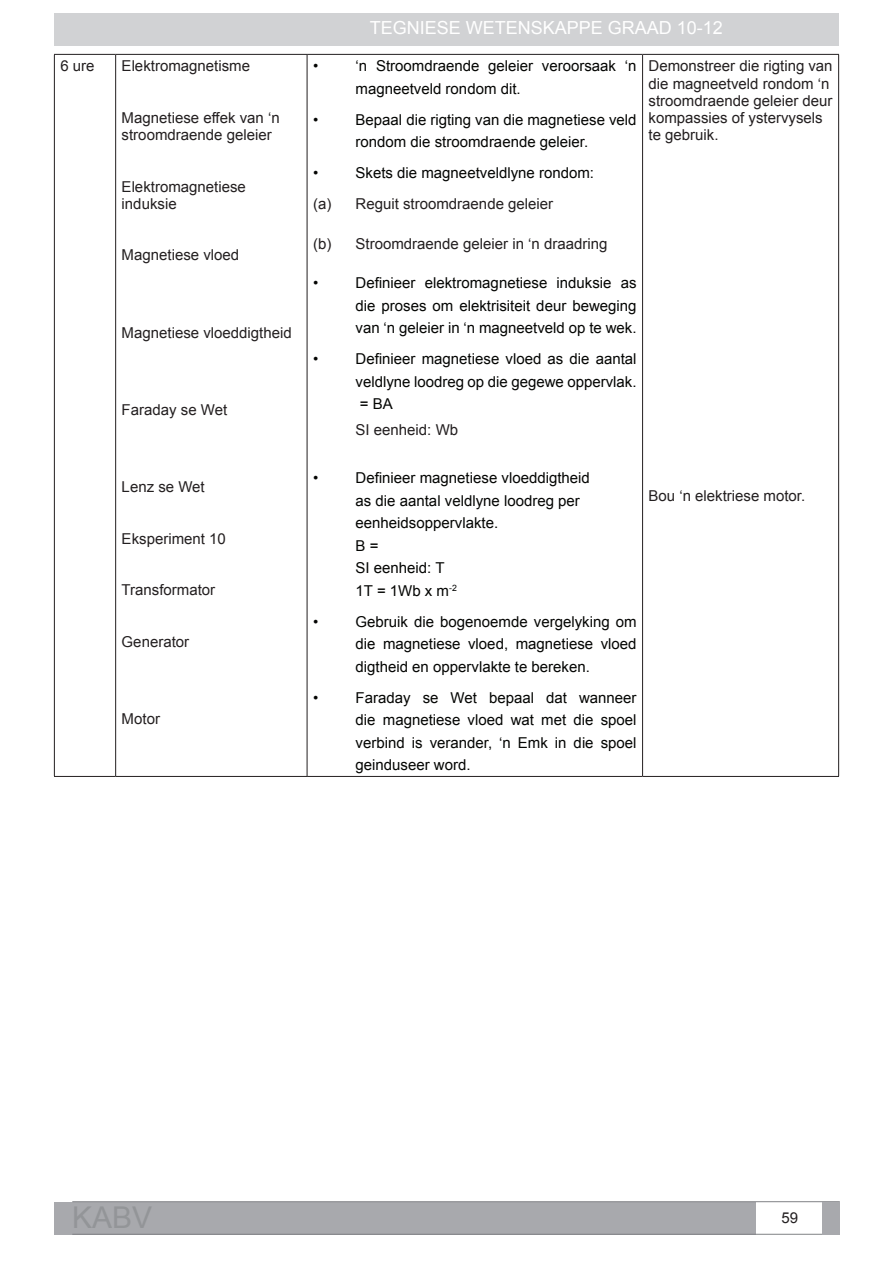
<style>
.page{position:relative;width:893px;height:1263px;background:#fff}
.page>*{position:absolute;margin:0;border:0;box-sizing:border-box;transform-origin:0 0}
.t1{font:30px "Arial";color:#939598}
.t2{font:18px "Arial";color:#fff}
.t3{font:15px/22.5px "Arial";color:#040503;text-align:justify}
.t4{font:15px/17.2px "Arial";color:#231f20}
</style>
<div class="page">
<div style="left:54px;top:1202px;width:701px;height:32px;background:#a8a9ad"></div>
<hr style="left:72px;top:1234px;width:768px;height:1px;background:#808285">
<hr style="left:72px;top:1201px;width:768px;height:1px;background:#808285">
<div style="left:822px;top:1202px;width:18px;height:32px;background:#a8a9ad"></div>
<div style="left:54px;top:13px;width:785px;height:33px;background:#d1d2d4"></div>
<hr style="left:54px;top:54px;width:62px;height:1px;background:#231f20">
<hr style="left:54px;top:55px;width:1px;height:721px;background:#231f20">
<hr style="left:116px;top:54px;width:191px;height:1px;background:#231f20">
<hr style="left:115px;top:55px;width:1px;height:721px;background:#231f20">
<hr style="left:307px;top:54px;width:336px;height:1px;background:#231f20">
<hr style="left:307px;top:55px;width:1px;height:721px;background:#231f20">
<hr style="left:643px;top:54px;width:196px;height:1px;background:#231f20">
<hr style="left:642px;top:55px;width:1px;height:721px;background:#231f20">
<hr style="left:838px;top:55px;width:1px;height:721px;background:#231f20">
<hr style="left:54px;top:776px;width:62px;height:1px;background:#231f20">
<hr style="left:116px;top:776px;width:191px;height:1px;background:#231f20">
<hr style="left:307px;top:776px;width:336px;height:1px;background:#231f20">
<hr style="left:643px;top:776px;width:196px;height:1px;background:#231f20">
<p class="t4" style="left:60px;top:58px;width:36px">6 ure</p>
<p class="t4" style="left:122px;top:58px;width:130px">Elektromagnetisme</p>
<p class="t4" style="left:122px;top:109px;width:160px">Magnetiese effek van ‘n stroomdraende geleier</p>
<p class="t4" style="left:122px;top:178px;width:126px">Elektromagnetiese induksie</p>
<p class="t4" style="left:122px;top:247px;width:119px">Magnetiese vloed</p>
<p class="t4" style="left:122px;top:324px;width:172px">Magnetiese vloeddigtheid</p>
<p class="t4" style="left:122px;top:401px;width:107px">Faraday se Wet</p>
<p class="t4" style="left:122px;top:478px;width:85px">Lenz se Wet</p>
<p class="t4" style="left:122px;top:530px;width:106px">Eksperiment 10</p>
<p class="t4" style="left:122px;top:581px;width:95px">Transformator</p>
<p class="t4" style="left:122px;top:633px;width:69px">Generator</p>
<p class="t4" style="left:122px;top:710px;width:40px">Motor</p>
<p class="t2" style="left:370px;top:16px;width:355px">TEGNIESE WETENSKAPPE GRAAD 10-12</p>
<p class="t3" style="left:313px;top:55px;width:7px">•</p>
<p class="t3" style="left:356px;top:55px;width:282px">‘n Stroomdraende geleier veroorsaak ‘n magneetveld rondom dit.</p>
<p class="t3" style="left:313px;top:108px;width:7px">•</p>
<p class="t3" style="left:356px;top:108px;width:282px">Bepaal die rigting van die magnetiese veld rondom die stroomdraende geleier.</p>
<p class="t3" style="left:313px;top:162px;width:7px">•</p>
<p class="t3" style="left:356px;top:162px;width:240px">Skets die magneetveldlyne rondom:</p>
<p class="t4" style="left:313px;top:196px;width:242px">(a) Reguit stroomdraende geleier</p>
<p class="t4" style="left:313px;top:235px;width:296px">(b) Stroomdraende geleier in ‘n draadring</p>
<p class="t3" style="left:313px;top:272px;width:7px">•</p>
<p class="t3" style="left:356px;top:272px;width:282px">Definieer elektromagnetiese induksie as die proses om elektrisiteit deur beweging van ‘n geleier in ‘n magneetveld op te wek.</p>
<p class="t3" style="left:313px;top:348px;width:7px">•</p>
<p class="t3" style="left:356px;top:348px;width:282px">Definieer magnetiese vloed as die aantal veldlyne loodreg op die gegewe oppervlak. = BA</p>
<p class="t4" style="left:356px;top:421px;width:104px">SI eenheid: Wb</p>
<p class="t4" style="left:649px;top:58px;width:186px">Demonstreer die rigting van die magneetveld rondom ‘n stroomdraende geleier deur kompassies of ystervysels te gebruik.</p>
<p class="t3" style="left:313px;top:467px;width:7px">•</p>
<p class="t3" style="left:356px;top:467px;width:236px;text-align:left">Definieer magnetiese vloeddigtheid as die aantal veldlyne loodreg per eenheidsoppervlakte.<br>B =<br>SI eenheid: T<br>1T = 1Wb x m<sup>-2</sup></p>
<p class="t3" style="left:313px;top:610px;width:7px">•</p>
<p class="t3" style="left:356px;top:610px;width:282px">Gebruik die bogenoemde vergelyking om die magnetiese vloed, magnetiese vloed digtheid en oppervlakte te bereken.</p>
<p class="t3" style="left:313px;top:686px;width:7px">•</p>
<p class="t3" style="left:356px;top:686px;width:282px">Faraday se Wet bepaal dat wanneer die magnetiese vloed wat met die spoel verbind is verander, ‘n Emk in die spoel geinduseer word.</p>
<p class="t4" style="left:649px;top:487px;width:158px">Bou ‘n elektriese motor.</p>
<h1 class="t1" style="left:72px;top:1198px;width:82px">KABV</h1>
<p class="t4" style="left:781px;top:1209px;width:18px">59</p>
</div>
